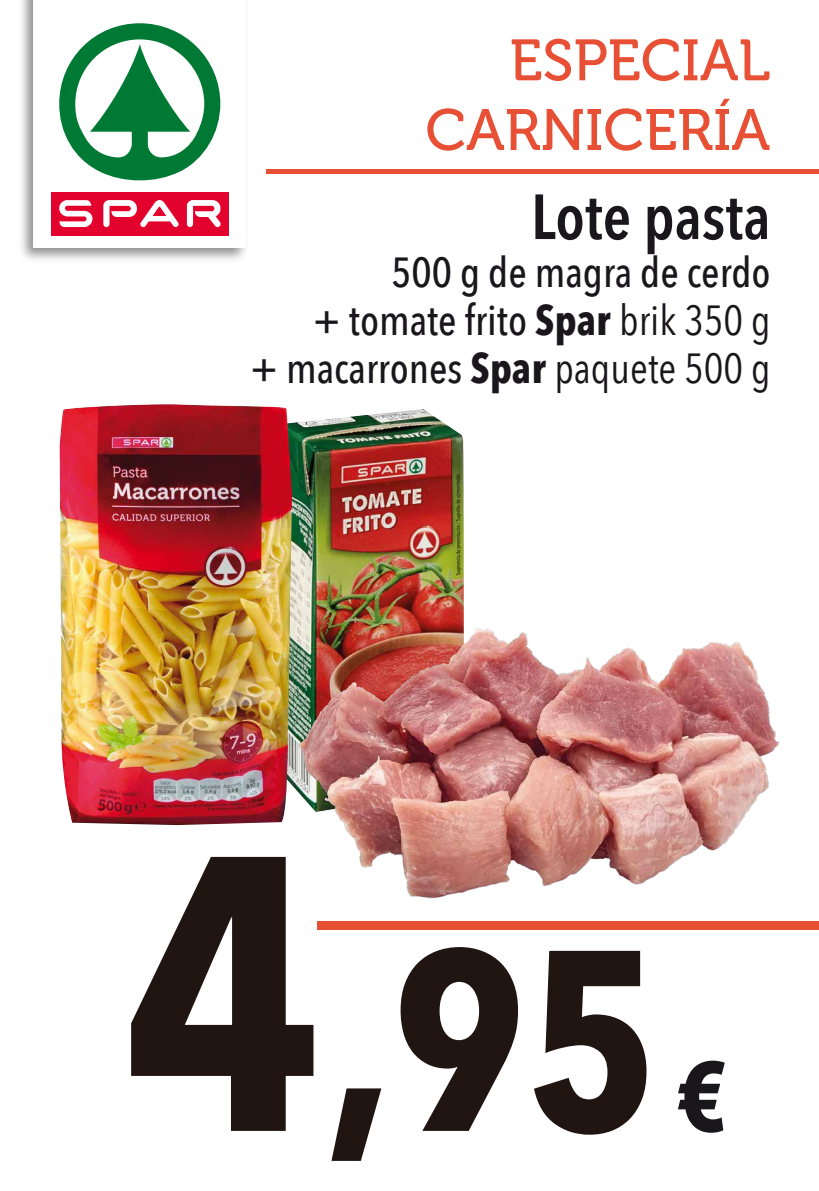
<style>
.page{position:relative;width:819px;height:1191px;background:#fff}
.page>*{position:absolute;margin:0;border:0;box-sizing:border-box;transform-origin:0 0}
.t1{font:700 254.28px "Avenir Next Condensed";color:#201510}
.t2{font:700 96.6px "Avenir Next Condensed";color:#1a171c}
.t3{font:600 63px "Avenir Next Condensed";color:#1a171c}
.t4{font:58.01px/69.6px "Museo 500";color:#e85035;text-align:right}
.t5{font:500 42px/48.1px "Avenir Next Condensed";color:#1a171c;text-align:right}
.s1{font-weight:700}
.s2{font-weight:400}
.s3{font-size:386.84px}
</style>
<div class="page">
<div style="left:266px;top:169px;width:553px;height:5px;background:#e85035"></div>
<img style="left:21px;top:0;width:225px;height:260px">
<div style="left:34px;top:0;width:212px;height:247px;background:#fff"></div>
<div style="left:51px;top:192px;width:177px;height:43px;background:#e3022d"></div>
<svg style="left:59px;top:200px;width:33px;height:27px"></svg>
<svg style="left:187px;top:200px;width:34px;height:27px"></svg>
<svg style="left:103px;top:200px;width:76px;height:27px"></svg>
<svg style="left:59px;top:23px;width:161px;height:158px"></svg>
<div style="left:317px;top:922px;width:502px;height:8px;background:#e85035"></div>
<img style="left:292px;top:409px;width:172px;height:210px">
<img style="left:60px;top:404px;width:232px;height:421px">
<img style="left:290px;top:619px;width:490px;height:280px">
<h3 class="t4" style="left:425px;top:26px;width:346px">ESPECIAL<br>CARNICERÍA</h3>
<h3 class="t3" style="left:531px;top:162px;width:241px">Lote pasta</h3>
<p class="t5" style="left:250px;top:248px;width:522px">500 g de magra de cerdo<br>+ tomate frito <span class="s1">Spar</span> <span class="s2">brik 350 g<br></span>+ macarrones <span class="s1">Spar</span> <span class="s2">paquete 500 g</span></p>
<h1 class="t1" style="left:122px;top:885px;width:538px"><span class="s3">4</span>,95</h1>
<h2 class="t2" style="left:675px;top:1037px;width:53px">€</h2>
</div>
